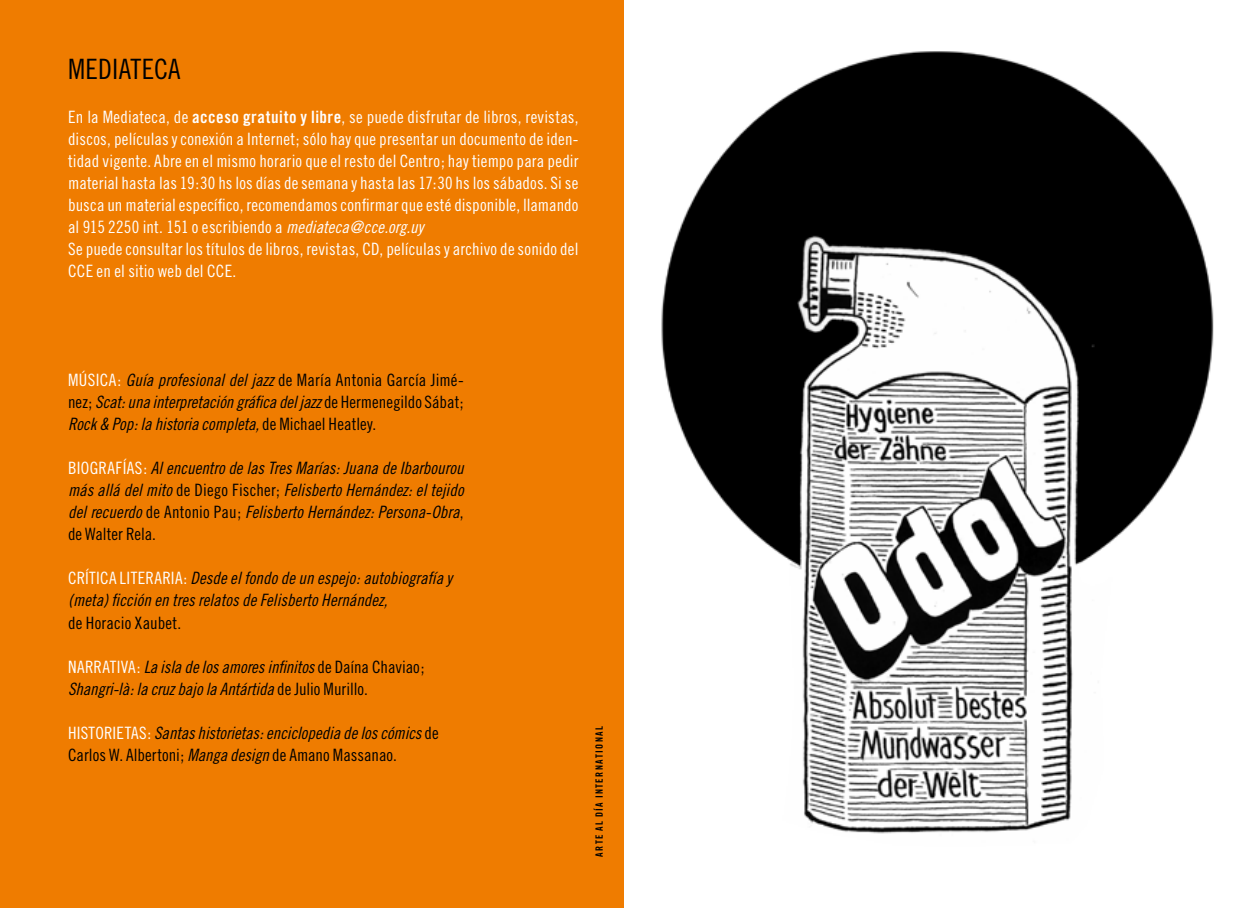
<style>
.page{position:relative;width:1248px;height:908px;background:#fff}
.page>*{position:absolute;margin:0;border:0;box-sizing:border-box;transform-origin:0 0}
.t1{font:28px "Trade Gothic Cond Eighteen";color:#000}
.t2{font:17px/22px "Trade Gothic Cond Eighteen";letter-spacing:.01em;color:#fff}
.t3{font:17px/22px "Trade Gothic Cond Eighteen Obl";letter-spacing:-.005em;color:#000}
.t4{font:17px "Trade Gothic Cond Eighteen";letter-spacing:.005em;color:#000}
.t5{font:10px "Trade Gothic Bold Cond Twenty";letter-spacing:.145em;color:#000}
.s1{font-family:"Trade Gothic Bold Cond Twenty"}
.s2{font-family:"Trade Gothic Cond Eighteen Obl"}
.s3{color:#fff}
.s4{font-family:"Trade Gothic Cond Eighteen"}
.s5{font-family:"Trade Gothic Cond Eighteen";color:#fff}
</style>
<div class="page">
<div style="left:0;top:0;width:624px;height:907px;background:#ef7c00"></div>
<img style="left:661px;top:51px;width:553px;height:783px">
<h1 class="t1" style="left:68px;top:52px;width:31px">Mediateca</h1>
<p class="t2" style="left:68px;top:106px;width:512px">En la Mediateca, de <span class="s1">acceso gratuito y libre</span>, se puede disfrutar de libros, revistas, discos, películas y conexión a Internet; sólo hay que presentar un documento de iden&shy;tidad vigente. Abre en el mismo horario que el resto del Centro; hay tiempo para pedir material hasta las 19:30 hs los días de semana y hasta las 17:30 hs los sábados. Si se busca un material específico, recomendamos confirmar que esté disponible, llamando al 915 2250 int. 151 o escribiendo a <span class="s2">mediateca@cce.org.uy<br></span>Se puede consultar los títulos de libros, revistas, CD, películas y archivo de sonido del CCE en el sitio web del CCE.</p>
<p class="t2" style="left:68px;top:369px;width:20px">Música</p>
<p class="t4" style="left:118px;top:370px;width:347px"><span class="s3">:</span> <span class="s2">Guía profesional del jazz</span> de María Antonia García Jimé-</p>
<p class="t3" style="left:68px;top:391px;width:397px"><span class="s4">nez;</span> Scat: una interpretación gráfica del jazz <span class="s4">de Hermenegildo Sábat;<br></span>Rock &amp; Pop: la historia completa, <span class="s4">de Michael Heatley.</span></p>
<p class="t2" style="left:68px;top:457px;width:18px">Biograf</p>
<p class="t3" style="left:68px;top:457px;width:397px;text-align:justify;text-indent:55px"><span class="s5">ías :</span> Al encuentro de las Tres Marías: Juana de Ibarbourou más allá del mito <span class="s4">de Diego Fischer;</span> Felisberto Hernández: el tejido del recuerdo <span class="s4">de Antonio Pau;</span> Felisberto Hernández: Persona-Obra<span class="s4">,</span></p>
<p class="t4" style="left:68px;top:524px;width:89px">de Walter Rela.</p>
<p class="t2" style="left:68px;top:567px;width:29px">Crítica</p>
<p class="t2" style="left:120px;top:567px;width:15px">Literaria</p>
<p class="t3" style="left:68px;top:567px;width:385px;text-indent:115px"><span class="s5">:</span> Desde el fondo de un espejo: autobiografía y (meta) ficción en tres relatos de Felisberto Hernández,</p>
<p class="t4" style="left:68px;top:612px;width:115px">de Horacio Xaubet.</p>
<p class="t2" style="left:68px;top:655px;width:18px">Narrativa</p>
<p class="t3" style="left:68px;top:655px;width:358px;text-indent:69px"><span class="s5">:</span> La isla de los amores infinitos <span class="s4">de Daína Chaviao;<br></span>Shangri-là: la cruz bajo la Antártida <span class="s4">de Julio Murillo.</span></p>
<p class="t2" style="left:68px;top:721px;width:17px">Historietas</p>
<p class="t3" style="left:147px;top:721px;width:293px"><span class="s5">:</span> Santas historietas: enciclopedia de los cómics <span class="s4">de</span></p>
<p class="t4" style="left:68px;top:744px;width:330px">Carlos W. Albertoni; <span class="s2">Manga design</span> de Amano Massanao.</p>
<p class="t5" style="left:593px;top:856px;width:132px;rotate:-90deg">ARTE AL DÍA INTERNATIONAL</p>
</div>
